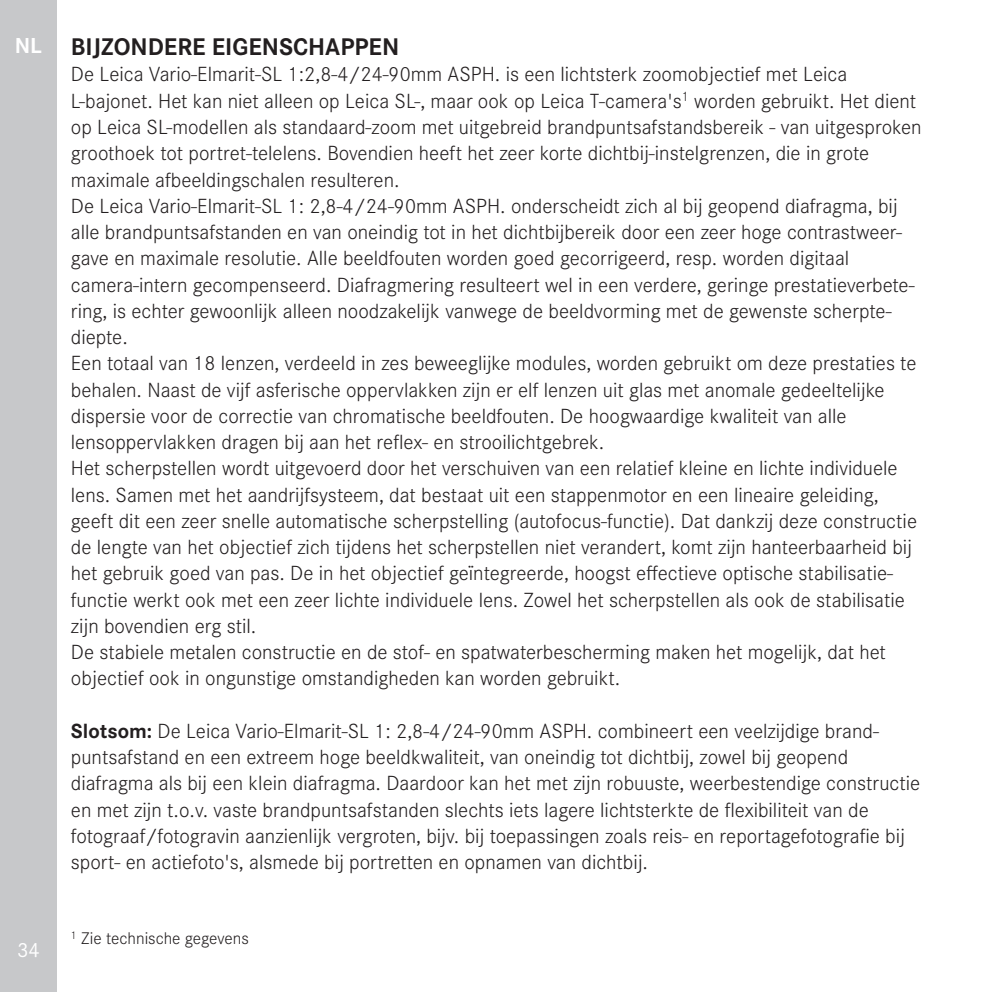
<style>
.page{position:relative;width:992px;height:992px;background:#fff}
.page>*{position:absolute;margin:0;border:0;box-sizing:border-box;transform-origin:0 0}
.t1{font:700 25px "Corporate S";color:#231f20}
.t2{font:700 22.5px "Corporate S";color:#fff}
.t3{font:300 21.25px/26.2px "Corporate S";color:#231f20}
.t4{font:21.25px "Corporate S";color:#fff}
.t5{font:300 17.5px "Corporate S";color:#231f20}
.s1{font-weight:700}
</style>
<div class="page">
<div style="left:0;top:0;width:57px;height:991px;background:#c7c8ca"></div>
<p class="t2" style="left:15px;top:28px;width:29px">NL</p>
<p class="t4" style="left:17px;top:934px;width:24px">34</p>
<p class="t1" style="left:71px;top:27px;width:330px">BIJZONDERE EIGENSCHAPPEN</p>
<p class="t3" style="left:71px;top:60px;width:852px">De Leica Vario-Elmarit-SL 1:2,8-4/24-90mm ASPH. is een lichtsterk zoomobjectief met Leica L-bajonet. Het kan niet alleen op Leica SL-, maar ook op Leica T-camera's<sup>1</sup> worden gebruikt. Het dient op Leica SL-modellen als standaard-zoom met uitgebreid brandpuntsafstandsbereik - van uitgesproken groothoek tot portret-telelens. Bovendien heeft het zeer korte dichtbij-instelgrenzen, die in grote maximale afbeeldingschalen resulteren.<br>De Leica Vario-Elmarit-SL 1: 2,8-4/24-90mm ASPH. onderscheidt zich al bij geopend diafragma, bij alle brandpuntsafstanden en van oneindig tot in het dichtbijbereik door een zeer hoge contrastweer&shy;gave en maximale resolutie. Alle beeldfouten worden goed gecorrigeerd, resp. worden digitaal camera-intern gecompenseerd. Diafragmering resulteert wel in een verdere, geringe prestatieverbete&shy;ring, is echter gewoonlijk alleen noodzakelijk vanwege de beeldvorming met de gewenste scherpte&shy;diepte.<br>Een totaal van 18 lenzen, verdeeld in zes beweeglijke modules, worden gebruikt om deze prestaties te behalen. Naast de vijf asferische oppervlakken zijn er elf lenzen uit glas met anomale gedeeltelijke dispersie voor de correctie van chromatische beeldfouten. De hoogwaardige kwaliteit van alle lensoppervlakken dragen bij aan het reflex- en strooilichtgebrek.<br>Het scherpstellen wordt uitgevoerd door het verschuiven van een relatief kleine en lichte individuele lens. Samen met het aandrijfsysteem, dat bestaat uit een stappenmotor en een lineaire geleiding, geeft dit een zeer snelle automatische scherpstelling (autofocus-functie). Dat dankzij deze constructie de lengte van het objectief zich tijdens het scherpstellen niet verandert, komt zijn hanteerbaarheid bij het gebruik goed van pas. De in het objectief geïntegreerde, hoogst effectieve optische stabilisatie&shy;functie werkt ook met een zeer lichte individuele lens. Zowel het scherpstellen als ook de stabilisatie zijn bovendien erg stil.<br>De stabiele metalen constructie en de stof- en spatwaterbescherming maken het mogelijk, dat het objectief ook in ongunstige omstandigheden kan worden gebruikt.</p>
<p class="t3" style="left:71px;top:716px;width:850px"><span class="s1">Slotsom:</span> De Leica Vario-Elmarit-SL 1: 2,8-4/24-90mm ASPH. combineert een veelzijdige brand&shy;puntsafstand en een extreem hoge beeldkwaliteit, van oneindig tot dichtbij, zowel bij geopend diafragma als bij een klein diafragma. Daardoor kan het met zijn robuuste, weerbestendige constructie en met zijn t.o.v. vaste brandpuntsafstanden slechts iets lagere lichtsterkte de flexibiliteit van de fotograaf/fotogravin aanzienlijk vergroten, bijv. bij toepassingen zoals reis- en reportagefotografie bij sport- en actiefoto's, alsmede bij portretten en opnamen van dichtbij.</p>
<p class="t5" style="left:71px;top:926px;width:179px"><sup>1</sup> Zie technische gegevens</p>
</div>
